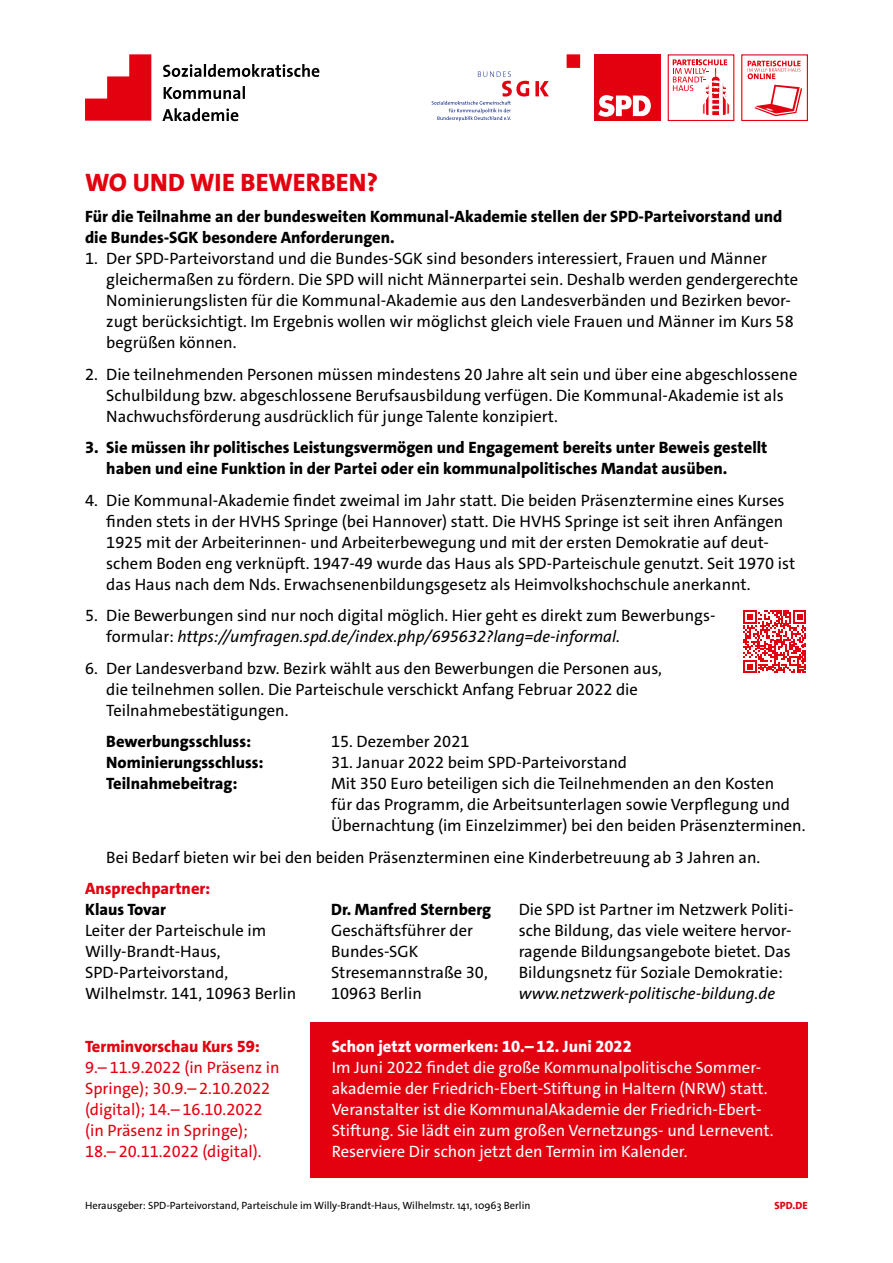
<style>
.page{position:relative;width:893px;height:1263px;background:#fff}
.page>*{position:absolute;margin:0;border:0;box-sizing:border-box;transform-origin:0 0}
.Head{font:800 25.5px "SPD The Sans Versal";color:#e3000f}
.t1{font:16.5px/21px "SPD The Sans";color:#000}
.Anleserbold{font:800 16.5px/21px "SPD The Sans";color:#000}
.Anleserbold-2{font:16.5px/21px "SPD The Sans";color:#fff}
.t2{font:16.5px/21px "SPD The Sans";color:#e3000f}
.Anleserbold-3{font:800 16.5px "SPD The Sans";color:#e3000f}
.boldRot{font:800 16.5px "SPD The Sans";color:#e3000f}
.Seitenzahl{font:10.5px "SPD The Sans";color:#000}
.t3{font:800 10.5px "SPD The Sans Versal";color:#e3000f}
.s1{font-style:italic}
.s2{font-weight:800}
</style>
<div class="page">
<svg style="left:162px;top:64px;width:157px;height:57px"></svg>
<svg style="left:85px;top:54px;width:66px;height:67px"></svg>
<svg style="left:432px;top:54px;width:148px;height:67px"></svg>
<div style="left:594px;top:54px;width:67px;height:67px;background:#e3000f"></div>
<svg style="left:598px;top:95px;width:53px;height:22px"></svg>
<div style="left:668px;top:54px;width:66px;height:67px;background:#fff;border:1px solid #e3000f"></div>
<svg style="left:673px;top:59px;width:56px;height:57px"></svg>
<div style="left:741px;top:54px;width:67px;height:67px;border:1px solid #e3000f"></div>
<svg style="left:748px;top:61px;width:52px;height:18px"></svg>
<svg style="left:755px;top:85px;width:47px;height:31px"></svg>
<div style="left:310px;top:1023px;width:498px;height:155px;background:#e3000f"></div>
<svg style="left:743px;top:610px;width:63px;height:63px"></svg>
<p class="Head" style="left:85px;top:166px;width:294px">WO UND WIE BEWERBEN?</p>
<p class="Anleserbold" style="left:85px;top:206px;width:699px">Für die Teilnahme an der bundesweiten Kommunal-Akademie stellen der SPD-Parteivorstand und die Bundes-SGK besondere Anforderungen.</p>
<p class="t1" style="left:106px;top:248px;width:693px;text-indent:-21px">1. Der SPD-Parteivorstand und die Bundes-SGK sind besonders interessiert, Frauen und Männer gleichermaßen zu fördern. Die SPD will nicht Männerpartei sein. Deshalb werden gendergerechte Nominierungslisten für die Kommunal-Akademie aus den Landesverbänden und Bezirken bevor&shy;zugt berücksichtigt. Im Ergebnis wollen wir möglichst gleich viele Frauen und Männer im Kurs 58 begrüßen können.</p>
<p class="t1" style="left:106px;top:364px;width:693px;text-indent:-21px">2. Die teilnehmenden Personen müssen mindestens 20 Jahre alt sein und über eine abgeschlossene<br>Schulbildung bzw. abgeschlossene Berufsausbildung verfügen. Die Kommunal-Akademie ist als<br>Nachwuchsförderung ausdrücklich für junge Talente konzipiert.</p>
<p class="Anleserbold" style="left:106px;top:437px;width:663px;text-indent:-21px">3. Sie müssen ihr politisches Leistungsvermögen und Engagement bereits unter Beweis gestellt haben und eine Funktion in der Partei oder ein kommunalpolitisches Mandat ausüben.</p>
<p class="t1" style="left:106px;top:490px;width:690px;text-indent:-21px">4. Die Kommunal-Akademie findet zweimal im Jahr statt. Die beiden Präsenztermine eines Kurses finden stets in der HVHS Springe (bei Hannover) statt. Die HVHS Springe ist seit ihren Anfängen 1925 mit der Arbeiterinnen- und Arbeiterbewegung und mit der ersten Demokratie auf deut&shy;schem Boden eng verknüpft. 1947-49 wurde das Haus als SPD-Parteischule genutzt. Seit 1970 ist das Haus nach dem Nds. Erwachsenenbildungsgesetz als Heimvolkshochschule anerkannt.</p>
<p class="t1" style="left:106px;top:605px;width:611px;text-indent:-21px">5. Die Bewerbungen sind nur noch digital möglich. Hier geht es direkt zum Bewerbungs&shy;formular: <span class="s1">https://umfragen.spd.de/index.php/695632?lang=de-informal.</span></p>
<p class="t1" style="left:106px;top:658px;width:557px;text-indent:-21px">6. Der Landesverband bzw. Bezirk wählt aus den Bewerbungen die Personen aus, die teilnehmen sollen. Die Parteischule verschickt Anfang Februar 2022 die<br>Teilnahmebestätigungen.</p>
<p class="Anleserbold" style="left:106px;top:731px;width:146px">Bewerbungsschluss:</p>
<p class="t1" style="left:331px;top:731px;width:140px">15. Dezember 2021</p>
<p class="Anleserbold" style="left:106px;top:752px;width:159px">Nominierungsschluss:</p>
<p class="t1" style="left:331px;top:752px;width:298px">31. Januar 2022 beim SPD-Parteivorstand</p>
<p class="Anleserbold" style="left:106px;top:773px;width:133px">Teilnahmebeitrag:</p>
<p class="t1" style="left:331px;top:773px;width:476px">Mit 350 Euro beteiligen sich die Teilnehmenden an den Kosten<br>für das Programm, die Arbeitsunterlagen sowie Verpflegung und<br>Übernachtung (im Einzelzimmer) bei den beiden Präsenzterminen.</p>
<p class="t1" style="left:106px;top:847px;width:655px">Bei Bedarf bieten wir bei den beiden Präsenzterminen eine Kinderbetreuung ab 3 Jahren an.</p>
<p class="boldRot" style="left:85px;top:878px;width:127px">Ansprechpartner:</p>
<p class="t1" style="left:519px;top:899px;width:276px">Die SPD ist Partner im Netzwerk Politi&shy;sche Bildung, das viele weitere hervor&shy;ragende Bildungsangebote bietet. Das Bildungsnetz für Soziale Demokratie: <span class="s1">www.netzwerk-politische-bildung.de</span></p>
<p class="t1" style="left:85px;top:899px;width:213px"><span class="s2">Klaus Tovar<br></span>Leiter der Parteischule im<br>Willy-Brandt-Haus,<br>SPD-Parteivorstand,<br>Wilhelmstr. 141, 10963 Berlin</p>
<p class="t1" style="left:331px;top:899px;width:161px"><span class="s2">Dr. Manfred Sternberg<br></span>Geschäftsführer der<br>Bundes-SGK<br>Stresemannstraße 30,<br>10963 Berlin</p>
<p class="Anleserbold-3" style="left:85px;top:1035px;width:176px">Terminvorschau Kurs 59:</p>
<p class="t2" style="left:85px;top:1057px;width:196px">9.– 11.9.2022 (in Präsenz in<br>Springe); 30.9.– 2.10.2022 (digital); 14.– 16.10.2022 (in Präsenz in Springe);<br>18.– 20.11.2022 (digital).</p>
<p class="Anleserbold-2" style="left:332px;top:1036px;width:443px"><span class="s2">Schon jetzt vormerken: 10.– 12. Juni 2022<br></span>Im Juni 2022 findet die große Kommunalpolitische Sommer&shy;akademie der Friedrich-Ebert-Stiftung in Haltern (NRW) statt.<br>Veranstalter ist die KommunalAkademie der Friedrich-Ebert-Stiftung. Sie lädt ein zum großen Vernetzungs- und Lernevent.<br>Reserviere Dir schon jetzt den Termin im Kalender.</p>
<p class="Seitenzahl" style="left:85px;top:1199px;width:447px">Herausgeber: SPD-Parteivorstand, Parteischule im Willy-Brandt-Haus, Wilhelmstr. 141, 10963 Berlin</p>
<p class="t3" style="left:775px;top:1199px;width:35px">SPD.DE</p>
</div>
